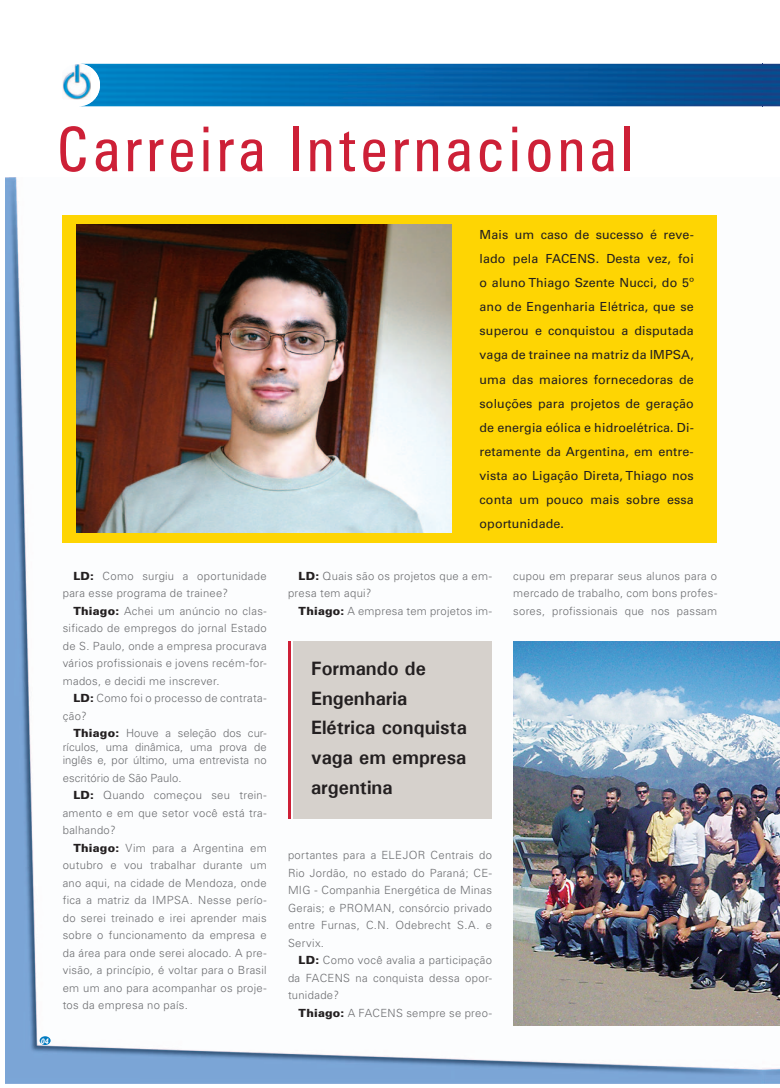
<style>
.page{position:relative;width:780px;height:1088px;background:#fff}
.page>*{position:absolute;margin:0;border:0;box-sizing:border-box;transform-origin:0 0}
.t1{font:condensed 61.88px "Zurich BT";letter-spacing:.08em;color:#cd2037;scale:.95 1}
.t2{font:700 19.38px/29.8px "Univers ATT";color:#231f20}
.t3{font:12.5px/24.1px "Univers LT";letter-spacing:.01em;color:#231f20;text-align:justify}
.t4{font:300 11.25px/17.5px "Univers LT";letter-spacing:.025em;color:#6c6d70;text-align:justify}
.t5{font:300 11.25px "Univers LT";letter-spacing:.005em;color:#6c6d70}
.t6{font:italic 700 7.88px "Univers LT";color:#fff;scale:.89 1}
.s1{font-weight:900;color:#231f20}
</style>
<div class="page">
<img style="left:83px;top:64px;width:697px;height:42px">
<div style="left:57px;top:64px;width:43px;height:42px;background:#fff;border-radius:50%"></div>
<img style="left:62px;top:64px;width:29px;height:36px">
<img style="left:5px;top:178px;width:775px;height:905px">
<img style="left:762px;top:64px;width:1px;height:42px">
<div style="left:63px;top:215px;width:654px;height:327px;background:#fed503"></div>
<div style="left:40px;top:1036px;width:11px;height:9px;background:#007bc1;border-radius:50%"></div>
<img style="left:513px;top:641px;width:267px;height:384px">
<img style="left:76px;top:225px;width:375px;height:307px">
<div style="left:293px;top:641px;width:199px;height:178px;background:#d6d1cc"></div>
<hr style="left:288px;top:641px;width:2px;height:178px;background:#cd2037">
<h1 class="t1" style="left:57px;top:112px;width:607px">Carreira Internacional</h1>
<p class="t6" style="left:40px;top:1036px;width:10px">04</p>
<p class="t4" style="left:63px;top:567px;width:205px;text-indent:11px"><span class="s1">LD:</span> Como surgiu a oportunidade para esse programa de trainee?</p>
<p class="t4" style="left:63px;top:602px;width:205px;text-indent:11px"><span class="s1">Thiago:</span> Achei um anúncio no clas&shy;sificado de empregos do jornal Estado de S. Paulo, onde a empresa procurava vários profissionais e jovens recém-for&shy;mados, e decidi me inscrever.</p>
<p class="t4" style="left:63px;top:689px;width:205px;text-indent:11px"><span class="s1">LD:</span> Como foi o processo de contrata&shy;ção?</p>
<p class="t4" style="left:63px;top:726px;width:205px;line-height:13.5px;text-indent:11px"><span class="s1">Thiago:</span> Houve a seleção dos cur&shy;rículos, uma dinâmica, uma prova de inglês e, por último, uma entrevista no</p>
<p class="t5" style="left:63px;top:771px;width:120px">escritório de São Paulo.</p>
<p class="t4" style="left:73px;top:786px;width:195px"><span class="s1">LD:</span> Quando começou seu trein-</p>
<p class="t4" style="left:63px;top:804px;width:205px">amento e em que setor você está tra-</p>
<p class="t4" style="left:63px;top:821px;width:54px">balhando?</p>
<p class="t4" style="left:73px;top:839px;width:195px"><span class="s1">Thiago:</span> Vim para a Argentina em</p>
<p class="t4" style="left:63px;top:856px;width:205px">outubro e vou trabalhar durante um</p>
<p class="t4" style="left:63px;top:874px;width:205px">ano aqui, na cidade de Mendoza, onde</p>
<p class="t4" style="left:63px;top:891px;width:205px">fica a matriz da IMPSA. Nesse perío-</p>
<p class="t4" style="left:63px;top:909px;width:205px">do serei treinado e irei aprender mais</p>
<p class="t4" style="left:63px;top:926px;width:205px">sobre o funcionamento da empresa e</p>
<p class="t4" style="left:63px;top:944px;width:205px">da área para onde serei alocado. A pre-</p>
<p class="t4" style="left:63px;top:961px;width:205px">visão, a princípio, é voltar para o Brasil</p>
<p class="t4" style="left:63px;top:979px;width:205px">em um ano para acompanhar os proje-</p>
<p class="t4" style="left:63px;top:996px;width:127px">tos da empresa no país.</p>
<p class="t3" style="left:479px;top:222px;width:216px">Mais um caso de sucesso é reve&shy;lado pela FACENS. Desta vez, foi o aluno Thiago Szente Nucci, do 5º ano de Engenharia Elétrica, que se superou e conquistou a disputada vaga de trainee na matriz da IMPSA, uma das maiores fornecedoras de soluções para projetos de geração de energia eólica e hidroelétrica. Di&shy;retamente da Argentina, em entre&shy;vista ao Ligação Direta, Thiago nos conta um pouco mais sobre essa oportunidade.</p>
<p class="t4" style="left:288px;top:567px;width:205px;text-indent:11px"><span class="s1">LD:</span> Quais são os projetos que a em&shy;presa tem aqui?</p>
<p class="t4" style="left:298px;top:602px;width:195px"><span class="s1">Thiago:</span> A empresa tem projetos im-</p>
<h2 class="t2" style="left:311px;top:653px;width:157px">Formando de<br>Engenharia<br>Elétrica conquista vaga em empresa argentina</h2>
<p class="t4" style="left:288px;top:846px;width:205px">portantes para a ELEJOR Centrais do Rio Jordão, no estado do Paraná; CE-MIG - Companhia Energética de Minas Gerais; e PROMAN, consórcio privado entre Furnas, C.N. Odebrecht S.A. e Servix.</p>
<p class="t4" style="left:288px;top:951px;width:205px;text-indent:11px"><span class="s1">LD:</span> Como você avalia a participação da FACENS na conquista dessa opor&shy;tunidade?</p>
<p class="t4" style="left:298px;top:1004px;width:195px"><span class="s1">Thiago:</span> A FACENS sempre se preo-</p>
<p class="t4" style="left:513px;top:567px;width:205px">cupou em preparar seus alunos para o mercado de trabalho, com bons profes&shy;sores, profissionais que nos passam</p>
</div>
